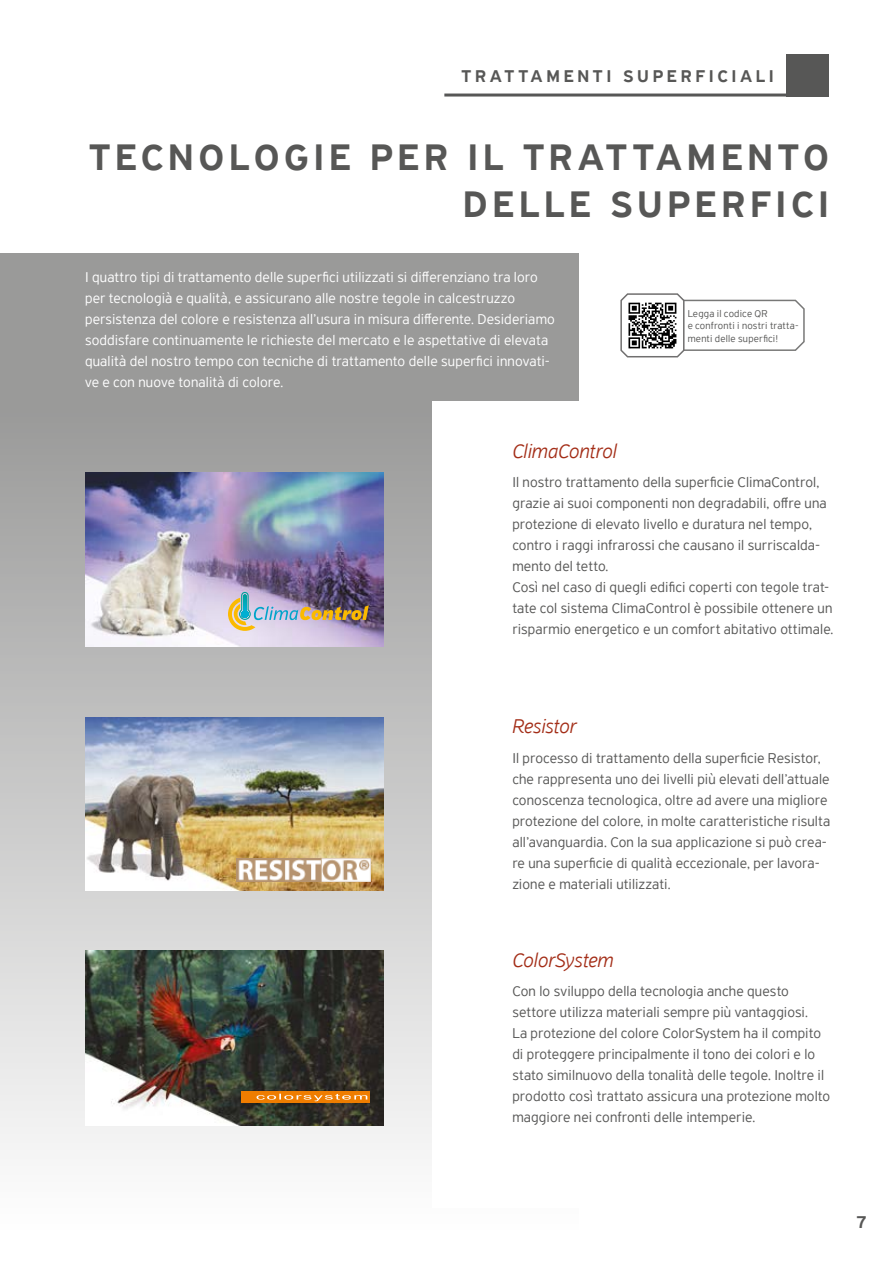
<style>
.page{position:relative;width:893px;height:1263px;background:#fff}
.page>*{position:absolute;margin:0;border:0;box-sizing:border-box;transform-origin:0 0}
.t1{font:500 39px/46.8px "PF Highway Sans Pro";letter-spacing:.125em;color:#575756;text-align:right}
.t2{font:italic 300 21px "PF Highway Sans Pro";letter-spacing:-.005em;color:#a32d17}
.t3{font:500 18px "PF Highway Sans Pro";letter-spacing:.205em;color:#575756}
.t4{font:300 15px/21px "PF Highway Sans Pro";letter-spacing:.01em;color:#575756}
.t5{font:300 15px/21px "PF Highway Sans Pro";letter-spacing:.01em;color:#fff}
.t6{font:300 10.5px/12.6px "PF Highway Sans Pro";letter-spacing:.02em;color:#575756}
</style>
<div class="page">
<div style="left:787px;top:54px;width:42px;height:43px;background:#575756"></div>
<hr style="left:444px;top:94px;width:343px;height:3px;background:#575756">
<div style="left:0;top:254px;width:578px;height:1009px;background:linear-gradient(to bottom,#8c8c8c,#fff)"></div>
<img style="left:85px;top:717px;width:299px;height:174px">
<img style="left:237px;top:859px;width:133px;height:22px">
<img style="left:85px;top:472px;width:298px;height:174px">
<img style="left:228px;top:592px;width:141px;height:39px">
<img style="left:85px;top:951px;width:299px;height:174px">
<div style="left:241px;top:1091px;width:129px;height:12px;background:#ef7d00"></div>
<svg style="left:257px;top:1094px;width:110px;height:7px"></svg>
<div style="left:432px;top:401px;width:424px;height:806px;background:#fff"></div>
<svg style="left:620px;top:293px;width:185px;height:65px"></svg>
<p class="t3" style="left:462px;top:66px;width:314px">TRATTAMENTI SUPERFICIALI</p>
<h1 class="t1" style="left:89px;top:135px;width:741px">TECNOLOGIE PER IL TRATTAMENTO<br>DELLE SUPERFICI</h1>
<p class="t5" style="left:85px;top:266px;width:471px">I quattro tipi di trattamento delle superfici utilizzati si differenziano tra loro per tecnologià e qualità, e assicurano alle nostre tegole in calcestruzzo persistenza del colore e resistenza all’usura in misura differente. Desideriamo soddisfare continuamente le richieste del mercato e le aspettative di elevata qualità del nostro tempo con tecniche di trattamento delle superfici innovati&shy;ve e con nuove tonalità di colore.</p>
<p class="t6" style="left:688px;top:307px;width:112px">Legga il codice QR<br>e confronti i nostri tratta&shy;menti delle superfici!</p>
<h2 class="t2" style="left:512px;top:439px;width:106px">ClimaControl</h2>
<p class="t4" style="left:512px;top:472px;width:323px">Il nostro trattamento della superficie ClimaControl, grazie ai suoi componenti non degradabili, offre una protezione di elevato livello e duratura nel tempo, contro i raggi infrarossi che causano il surriscalda&shy;mento del tetto.<br>Così nel caso di quegli edifici coperti con tegole trat&shy;tate col sistema ClimaControl è possibile ottenere un risparmio energetico e un comfort abitativo ottimale.</p>
<h2 class="t2" style="left:512px;top:714px;width:65px">Resistor</h2>
<p class="t4" style="left:512px;top:747px;width:319px">Il processo di trattamento della superficie Resistor, che rappresenta uno dei livelli più elevati dell’attuale conoscenza tecnologica, oltre ad avere una migliore protezione del colore, in molte caratteristiche risulta all’avanguardia. Con la sua applicazione si può crea&shy;re una superficie di qualità eccezionale, per lavora&shy;zione e materiali utilizzati.</p>
<h2 class="t2" style="left:512px;top:947px;width:102px">ColorSystem</h2>
<p class="t4" style="left:512px;top:980px;width:319px">Con lo sviluppo della tecnologia anche questo settore utilizza materiali sempre più vantaggiosi.<br>La protezione del colore ColorSystem ha il compito di proteggere principalmente il tono dei colori e lo stato similnuovo della tonalità delle tegole. Inoltre il prodotto così trattato assicura una protezione molto maggiore nei confronti delle intemperie.</p>
<p class="t3" style="left:856px;top:1212px;width:13px">7</p>
</div>
